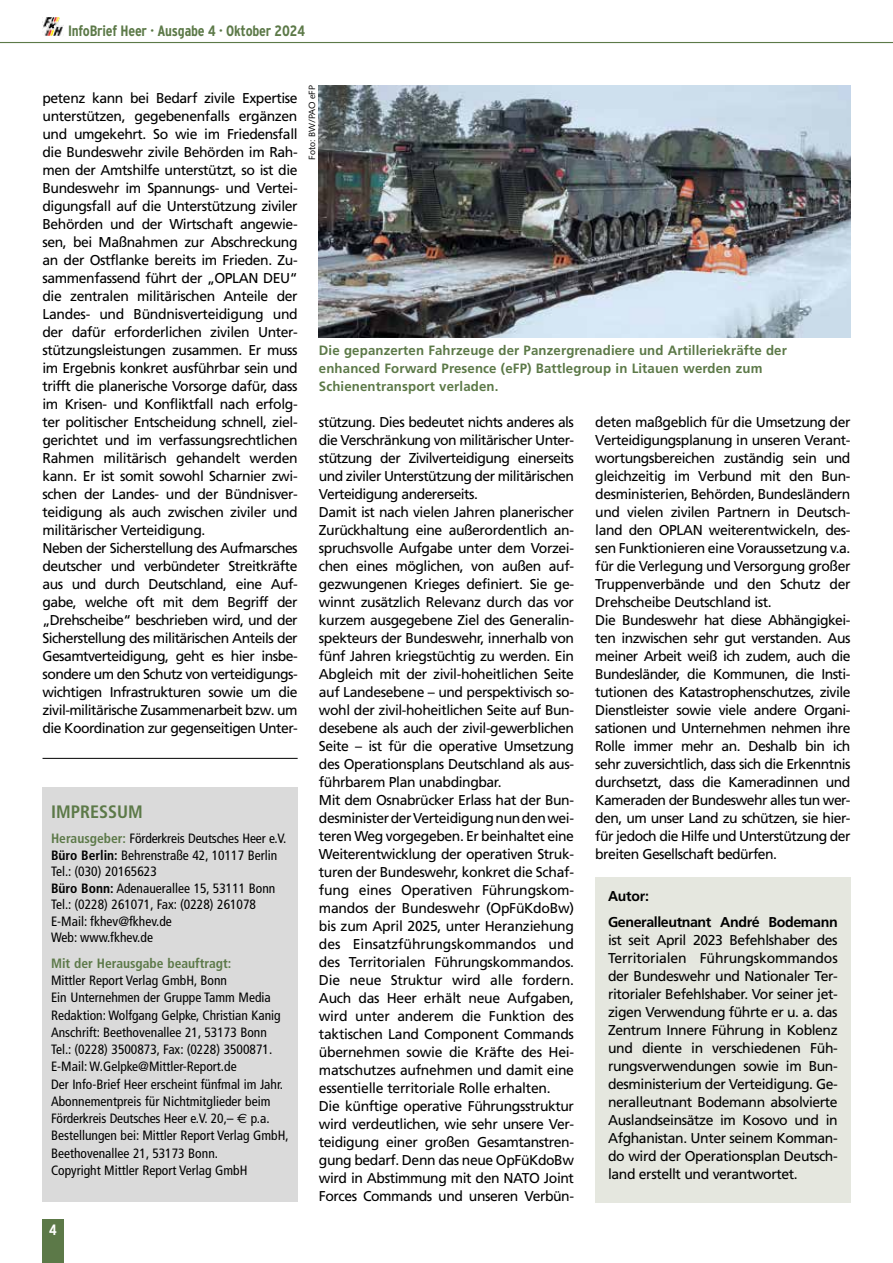
<style>
.page{position:relative;width:893px;height:1263px;background:#fff}
.page>*{position:absolute;margin:0;border:0;box-sizing:border-box;transform-origin:0 0}
.t1{font:700 condensed 18px "Frutiger";color:#5c7948}
.t2{font:700 condensed 15px "Interstate";letter-spacing:-.015em;color:#5c7948}
.t3{font:700 condensed 15px "Interstate";color:#fff}
.t4{font:14.25px/18px "Frutiger LT Pro";letter-spacing:-.03em;color:#000}
.t5{font:700 14.25px/26.5px "Frutiger";letter-spacing:-.03em;color:#000}
.t6{font:condensed 13.5px/17.2px "Frutiger";color:#000}
.t7{font:700 13.5px/18px "Frutiger LT Pro";letter-spacing:.01em;color:#5c7948}
.t8{font:700 condensed 13.5px "Frutiger";color:#5c7948}
.t9{font:9px "Syntax";color:#000}
.s1{font-weight:700;color:#5c7948}
.s2{font-weight:700}
.s3{font-family:"Euro Sans";font-stretch:normal}
</style>
<div class="page">
<hr style="left:0;top:42px;width:893px;height:1px;background:#5c7948">
<img style="left:43px;top:17px;width:21px;height:19px">
<div style="left:43px;top:1219px;width:21px;height:44px;background:#5c7948"></div>
<div style="left:595px;top:877px;width:255px;height:325px;background:#e5e7df"></div>
<div style="left:43px;top:787px;width:255px;height:414px;background:#dadada"></div>
<hr style="left:43px;top:758px;width:255px;height:1px;background:#000">
<img style="left:319px;top:85px;width:531px;height:252px">
<p class="t2" style="left:68px;top:22px;width:239px">InfoBrief Heer · Ausgabe 4 · Oktober 2024</p>
<p class="t4" style="left:43px;top:89px;width:257px">petenz kann bei Bedarf zivile Expertise unterstützen, gegebenenfalls ergänzen und umgekehrt. So wie im Friedensfall die Bundeswehr zivile Behörden im Rah&shy;men der Amtshilfe unterstützt, so ist die Bundeswehr im Spannungs- und Vertei&shy;digungsfall auf die Unterstützung ziviler Behörden und der Wirtschaft angewie&shy;sen, bei Maßnahmen zur Abschreckung an der Ostflanke bereits im Frieden. Zu&shy;sammenfassend führt der „OPLAN DEU“ die zentralen militärischen Anteile der Landes- und Bündnisverteidigung und der dafür erforderlichen zivilen Unter&shy;stützungsleistungen zusammen. Er muss im Ergebnis konkret ausführbar sein und trifft die planerische Vorsorge dafür, dass im Krisen- und Konfliktfall nach erfolg&shy;ter politischer Entscheidung schnell, ziel&shy;gerichtet und im verfassungsrechtlichen Rahmen militärisch gehandelt werden kann. Er ist somit sowohl Scharnier zwi&shy;schen der Landes- und der Bündnisver&shy;teidigung als auch zwischen ziviler und militärischer Verteidigung.<br>Neben der Sicherstellung des Aufmarsches deutscher und verbündeter Streitkräfte aus und durch Deutschland, eine Auf&shy;gabe, welche oft mit dem Begriff der „Drehscheibe“ beschrieben wird, und der Sicherstellung des militärischen Anteils der Gesamtverteidigung, geht es hier insbe&shy;sondere um den Schutz von verteidigungs&shy;wichtigen Infrastrukturen sowie um die zivil-militärische Zusammenarbeit bzw. um die Koordination zur gegenseitigen Unter-</p>
<p class="t1" style="left:51px;top:801px;width:93px">IMPRESSUM</p>
<p class="t6" style="left:51px;top:830px;width:237px;line-height:16.5px"><span class="s1">Herausgeber:</span> Förderkreis Deutsches Heer e.V.<br><span class="s2">Büro Berlin:</span> Behrenstraße 42, 10117 Berlin Tel.: (030) 20165623<br><span class="s2">Büro Bonn:</span> Adenauerallee 15, 53111 Bonn Tel.: (0228) 261071, Fax: (0228) 261078<br>E-Mail: fkhev@fkhev.de<br>Web: www.fkhev.de</p>
<p class="t8" style="left:51px;top:955px;width:182px">Mit der Herausgabe beauftragt:</p>
<p class="t6" style="left:51px;top:972px;width:239px">Mittler Report Verlag GmbH, Bonn<br>Ein Unternehmen der Gruppe Tamm Media Redaktion: Wolfgang Gelpke, Christian Kanig Anschrift: Beethovenallee 21, 53173 Bonn Tel.: (0228) 3500873, Fax: (0228) 3500871.<br>E-Mail: W.Gelpke@Mittler-Report.de<br>Der Info-Brief Heer erscheint fünfmal im Jahr.<br>Abonnementpreis für Nichtmitglieder beim Förderkreis Deutsches Heer e.V. 20,– <span class="s3">E</span> p.a.<br>Bestellungen bei: Mittler Report Verlag GmbH, Beethovenallee 21, 53173 Bonn.<br>Copyright Mittler Report Verlag GmbH</p>
<p class="t3" style="left:49px;top:1221px;width:9px">4</p>
<p class="t9" style="left:307px;top:160px;width:76px;rotate:-90deg">Foto: BW/PAO eFP</p>
<p class="t7" style="left:319px;top:341px;width:469px">Die gepanzerten Fahrzeuge der Panzergrenadiere und Artilleriekräfte der enhanced Forward Presence (eFP) Battlegroup in Litauen werden zum<br>Schienentransport verladen.</p>
<p class="t4" style="left:319px;top:413px;width:257px">stützung. Dies bedeutet nichts anderes als die Verschränkung von militärischer Unter&shy;stützung der Zivilverteidigung einerseits und ziviler Unterstützung der militärischen Verteidigung andererseits.<br>Damit ist nach vielen Jahren planerischer Zurückhaltung eine außerordentlich an&shy;spruchsvolle Aufgabe unter dem Vorzei&shy;chen eines möglichen, von außen auf&shy;gezwungenen Krieges definiert. Sie ge&shy;winnt zusätzlich Relevanz durch das vor kurzem ausgegebene Ziel des Generalin&shy;spekteurs der Bundeswehr, innerhalb von fünf Jahren kriegstüchtig zu werden. Ein Abgleich mit der zivil-hoheitlichen Seite auf Landesebene – und perspektivisch so&shy;wohl der zivil-hoheitlichen Seite auf Bun&shy;desebene als auch der zivil-gewerblichen Seite – ist für die operative Umsetzung des Operationsplans Deutschland als aus&shy;führbarem Plan unabdingbar.<br>Mit dem Osnabrücker Erlass hat der Bun&shy;desminister der Verteidigung nun den wei&shy;teren Weg vorgegeben. Er beinhaltet eine Weiterentwicklung der operativen Struk&shy;turen der Bundeswehr, konkret die Schaf&shy;fung eines Operativen Führungskom&shy;mandos der Bundeswehr (OpFüKdoBw) bis zum April 2025, unter Heranziehung des Einsatzführungskommandos und des Territorialen Führungskommandos.<br>Die neue Struktur wird alle fordern.<br>Auch das Heer erhält neue Aufgaben, wird unter anderem die Funktion des taktischen Land Component Commands übernehmen sowie die Kräfte des Hei&shy;matschutzes aufnehmen und damit eine essentielle territoriale Rolle erhalten.<br>Die künftige operative Führungsstruktur wird verdeutlichen, wie sehr unsere Ver&shy;teidigung einer großen Gesamtanstren&shy;gung bedarf. Denn das neue OpFüKdoBw wird in Abstimmung mit den NATO Joint Forces Commands und unseren Verbün-</p>
<p class="t4" style="left:595px;top:413px;width:257px">deten maßgeblich für die Umsetzung der Verteidigungsplanung in unseren Verant&shy;wortungsbereichen zuständig sein und gleichzeitig im Verbund mit den Bun&shy;desministerien, Behörden, Bundesländern und vielen zivilen Partnern in Deutsch&shy;land den OPLAN weiterentwickeln, des&shy;sen Funktionieren eine Voraussetzung v.a. für die Verlegung und Versorgung großer Truppenverbände und den Schutz der Drehscheibe Deutschland ist.<br>Die Bundeswehr hat diese Abhängigkei&shy;ten inzwischen sehr gut verstanden. Aus meiner Arbeit weiß ich zudem, auch die Bundesländer, die Kommunen, die Insti&shy;tutionen des Katastrophenschutzes, zivile Dienstleister sowie viele andere Organi&shy;sationen und Unternehmen nehmen ihre Rolle immer mehr an. Deshalb bin ich sehr zuversichtlich, dass sich die Erkenntnis durchsetzt, dass die Kameradinnen und Kameraden der Bundeswehr alles tun wer&shy;den, um unser Land zu schützen, sie hier&shy;für jedoch die Hilfe und Unterstützung der breiten Gesellschaft bedürfen.</p>
<p class="t5" style="left:608px;top:882px;width:231px">Autor:<br>Generalleutnant André Bodemann</p>
<p class="t4" style="left:608px;top:931px;width:231px;text-align:justify">ist seit April 2023 Befehlshaber des Territorialen Führungskommandos der Bundeswehr und Nationaler Ter&shy;ritorialer Befehlshaber. Vor seiner jet&shy;zigen Verwendung führte er u. a. das Zentrum Innere Führung in Koblenz und diente in verschiedenen Füh&shy;rungsverwendungen sowie im Bun&shy;desministerium der Verteidigung. Ge&shy;neralleutnant Bodemann absolvierte Auslandseinsätze im Kosovo und in Afghanistan. Unter seinem Komman&shy;do wird der Operationsplan Deutsch&shy;land erstellt und verantwortet.</p>
</div>
